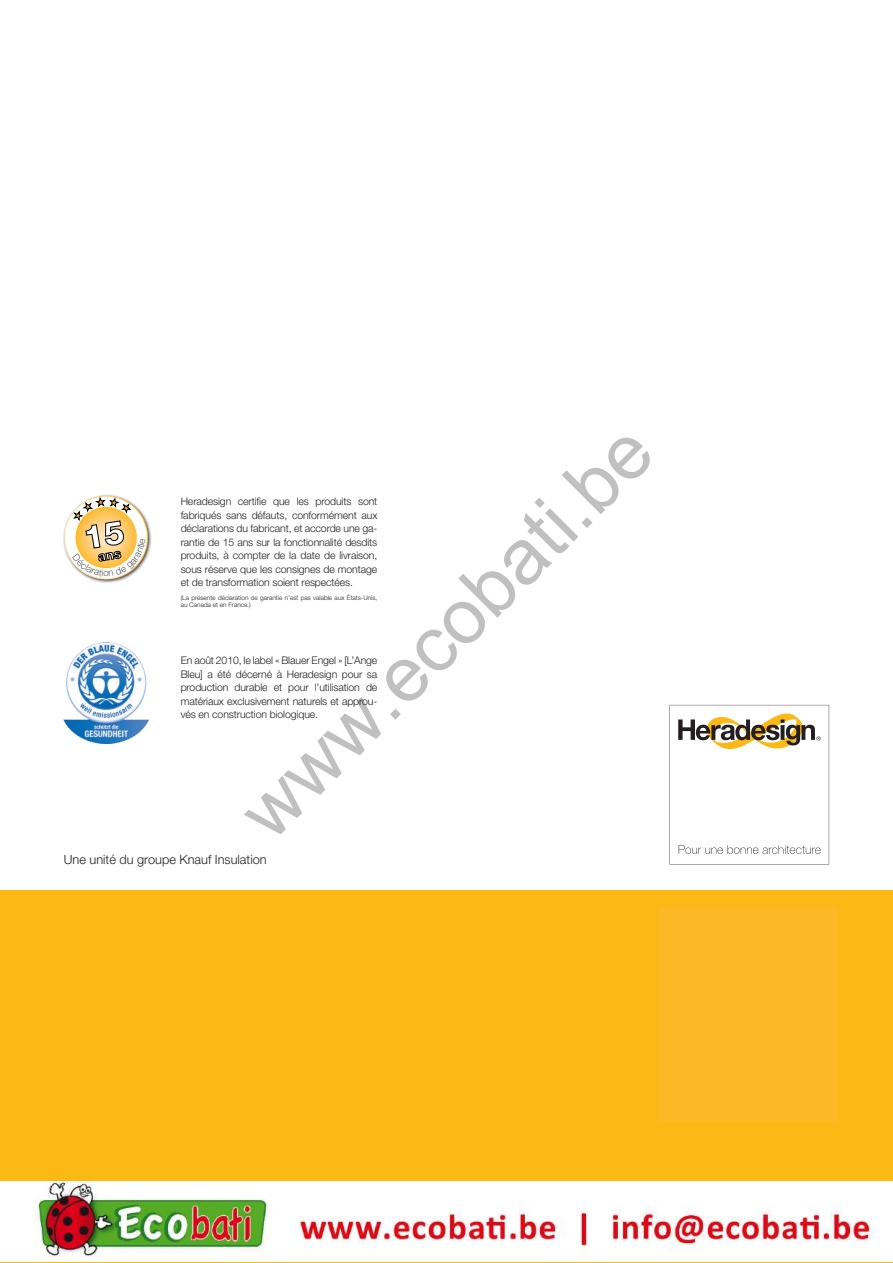
<style>
.page{position:relative;width:893px;height:1263px;background:#fff}
.page>*{position:absolute;margin:0;border:0;box-sizing:border-box;transform-origin:0 0}
.t1{font:77.4px "Arial";color:rgb(0 0 0/.25)}
.t2{font:300 12.75px "Helvetica Neue";color:#231f20}
.t3{font:300 10.5px/13.5px "Helvetica Neue";letter-spacing:-.01em;color:#231f20;text-align:justify}
.t4{font:300 6.45px/7.8px "Helvetica Neue";color:#231f20}
</style>
<div class="page">
<div style="left:0;top:890px;width:893px;height:373px;background:#fcb814"></div>
<svg style="left:669px;top:705px;width:160px;height:159px"></svg>
<img style="left:64px;top:643px;width:85px;height:100px">
<div style="left:659px;top:907px;width:179px;height:214px;background:#fdb925"></div>
<img style="left:0;top:1181px;width:893px;height:80px">
<svg style="left:63px;top:494px;width:88px;height:89px"></svg>
<h1 class="t1" style="left:217px;top:788px;width:548px;rotate:-45deg">www.ecobati.be</h1>
<p class="t3" style="left:181px;top:494px;width:198px">Heradesign certifie que les produits sont fabriqués sans défauts, conformément aux déclarations du fabricant, et accorde une ga&shy;rantie de 15 ans sur la fonctionnalité desdits produits, à compter de la date de livraison, sous réserve que les consignes de montage et de transformation soient respectées.</p>
<p class="t4" style="left:181px;top:593px;width:198px">(La présente déclaration de garantie n’est pas valable aux États-Unis, au Canada et en France.)</p>
<p class="t3" style="left:181px;top:653px;width:198px">En août 2010, le label « Blauer Engel » [L’Ange Bleu] a été décerné à Heradesign pour sa production durable et pour l’utilisation de matériaux exclusivement naturels et approu&shy;vés en construction biologique.</p>
<p class="t2" style="left:64px;top:852px;width:204px">Une unité du groupe Knauf Insulation</p>
</div>
